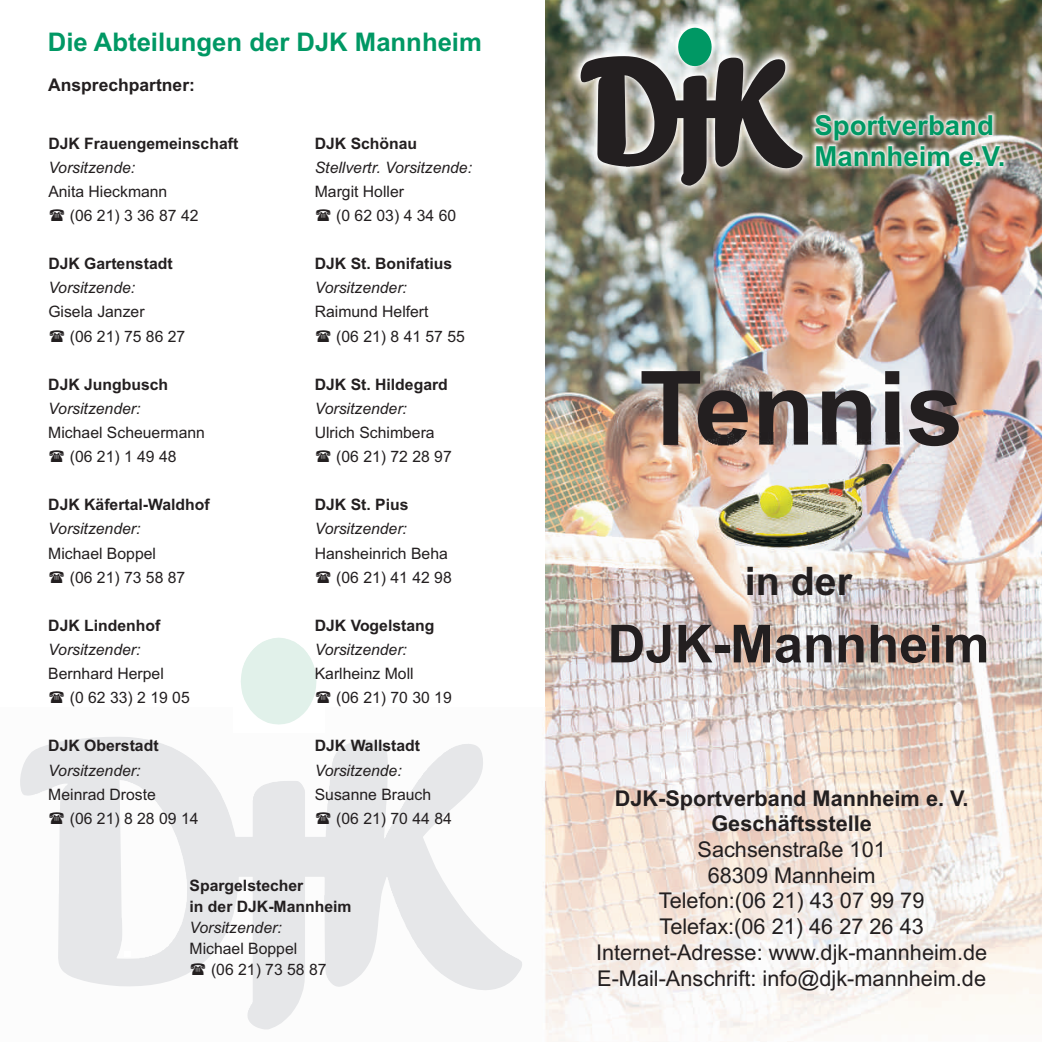
<style>
.page{position:relative;width:1042px;height:1042px;background:#fff}
.page>*{position:absolute;margin:0;border:0;box-sizing:border-box;transform-origin:0 0}
.t1{font:700 103.08px "Arial";color:#231f20}
.t2{font:700 52.5px "Arial";color:#231f20}
.t3{font:700 39.38px "Arial";color:#231f20}
.t4{font:700 27.65px/30.8px "Arial";color:#009864}
.t5{font:700 25.72px "Arial";color:#009864}
.t6{font:21.7px/25.7px "Arial";color:#231f20;text-align:center}
.t7{font:700 21.7px/25.7px "Arial";color:#231f20;text-align:center}
.t8{font:700 17.5px "Arial";color:#231f20}
.t9{font:15.75px/24.2px "Arial";color:#231f20}
.t10{font:700 15.75px/21.2px "Arial";color:#231f20}
.t11{font:italic 15.75px "Arial";color:#231f20}
</style>
<div class="page">
<img style="left:546px;top:0;width:496px;height:1042px">
<img style="left:264px;top:707px;width:287px;height:335px">
<img style="left:20px;top:737px;width:502px;height:292px">
<svg style="left:48px;top:754px;width:7px;height:3px"></svg>
<svg style="left:125px;top:951px;width:5px;height:5px"></svg>
<img style="left:264px;top:679px;width:60px;height:53px">
<img style="left:241px;top:638px;width:75px;height:86px">
<img style="left:568px;top:43px;width:247px;height:155px">
<img style="left:675px;top:24px;width:40px;height:4px">
<svg style="left:580px;top:28px;width:222px;height:158px;background:#6a6e65"></svg>
<img style="left:809px;top:110px;width:199px;height:62px">
<img style="left:707px;top:433px;width:196px;height:131px">
<svg style="left:50px;top:812px;width:14px;height:12px"></svg>
<svg style="left:316px;top:691px;width:8px;height:12px"></svg>
<svg style="left:316px;top:812px;width:14px;height:12px"></svg>
<svg style="left:191px;top:963px;width:14px;height:12px"></svg>
<h3 class="t5" style="left:48px;top:32px;width:436px">Die Abteilungen der DJK Mannheim</h3>
<p class="t8" style="left:48px;top:79px;width:148px">Ansprechpartner:</p>
<p class="t10" style="left:48px;top:134px;width:191px">DJK Frauengemeinschaft</p>
<p class="t11" style="left:48px;top:161px;width:88px">Vorsitzende:</p>
<p class="t9" style="left:70px;top:181px;width:130px;text-indent:-21px">Anita Hieckmann<br>(06 21) 3 36 87 42</p>
<p class="t10" style="left:48px;top:254px;width:126px">DJK Gartenstadt</p>
<p class="t11" style="left:48px;top:282px;width:88px">Vorsitzende:</p>
<p class="t9" style="left:70px;top:301px;width:117px;text-indent:-21px">Gisela Janzer<br>(06 21) 75 86 27</p>
<p class="t10" style="left:48px;top:375px;width:121px">DJK Jungbusch</p>
<p class="t11" style="left:48px;top:402px;width:94px">Vorsitzender:</p>
<p class="t9" style="left:48px;top:422px;width:158px;text-align:center">Michael Scheuermann (06 21) 1 49 48</p>
<p class="t10" style="left:48px;top:495px;width:163px">DJK Käfertal-Waldhof</p>
<p class="t11" style="left:48px;top:523px;width:94px">Vorsitzender:</p>
<p class="t9" style="left:70px;top:542px;width:117px;text-indent:-21px">Michael Boppel<br>(06 21) 73 58 87</p>
<p class="t10" style="left:48px;top:616px;width:113px">DJK Lindenhof</p>
<p class="t11" style="left:48px;top:643px;width:94px">Vorsitzender:</p>
<p class="t9" style="left:70px;top:663px;width:121px;text-indent:-21px">Bernhard Herpel<br>(0 62 33) 2 19 05</p>
<p class="t10" style="left:48px;top:737px;width:112px">DJK Oberstadt</p>
<p class="t11" style="left:48px;top:764px;width:94px">Vorsitzender:</p>
<p class="t9" style="left:70px;top:783px;width:130px;text-indent:-21px">Meinrad Droste<br>(06 21) 8 28 09 14</p>
<p class="t10" style="left:315px;top:134px;width:104px">DJK Schönau</p>
<p class="t11" style="left:315px;top:161px;width:159px">Stellvertr. Vorsitzende:</p>
<p class="t9" style="left:336px;top:181px;width:121px;text-indent:-21px">Margit Holler<br>(0 62 03) 4 34 60</p>
<p class="t10" style="left:315px;top:254px;width:139px">DJK St. Bonifatius</p>
<p class="t11" style="left:315px;top:282px;width:94px">Vorsitzender:</p>
<p class="t9" style="left:336px;top:301px;width:130px;text-indent:-21px">Raimund Helfert<br>(06 21) 8 41 57 55</p>
<p class="t10" style="left:315px;top:375px;width:135px">DJK St. Hildegard</p>
<p class="t11" style="left:315px;top:402px;width:94px">Vorsitzender:</p>
<p class="t9" style="left:336px;top:422px;width:117px;text-indent:-21px">Ulrich Schimbera (06 21) 72 28 97</p>
<p class="t10" style="left:315px;top:495px;width:95px">DJK St. Pius</p>
<p class="t11" style="left:315px;top:523px;width:94px">Vorsitzender:</p>
<p class="t9" style="left:315px;top:542px;width:139px;text-align:right">Hansheinrich Beha (06 21) 41 42 98</p>
<p class="t10" style="left:315px;top:616px;width:121px">DJK Vogelstang</p>
<p class="t11" style="left:315px;top:643px;width:94px">Vorsitzender:</p>
<p class="t9" style="left:336px;top:663px;width:117px;text-indent:-21px">Karlheinz Moll<br>(06 21) 70 30 19</p>
<p class="t10" style="left:315px;top:737px;width:107px">DJK Wallstadt</p>
<p class="t11" style="left:315px;top:764px;width:88px">Vorsitzende:</p>
<p class="t9" style="left:336px;top:783px;width:117px;text-indent:-21px">Susanne Brauch (06 21) 70 44 84</p>
<p class="t10" style="left:190px;top:876px;width:163px">Spargelstecher<br>in der DJK-Mannheim</p>
<p class="t11" style="left:190px;top:921px;width:94px">Vorsitzender:</p>
<p class="t9" style="left:211px;top:939px;width:117px;line-height:21.2px;text-indent:-21px">Michael Boppel<br>(06 21) 73 58 87</p>
<h3 class="t4" style="left:814px;top:113px;width:192px">Sportverband<br>Mannheim e.V.</h3>
<h1 class="t1" style="left:639px;top:370px;width:326px">Tennis</h1>
<h3 class="t3" style="left:745px;top:567px;width:109px">in der</h3>
<h2 class="t2" style="left:607px;top:624px;width:383px">DJK-Mannheim</h2>
<h3 class="t7" style="left:615px;top:787px;width:355px">DJK-Sportverband Mannheim e. V.<br>Geschäftsstelle</h3>
<h3 class="t6" style="left:596px;top:838px;width:392px">Sachsenstraße 101<br>68309 Mannheim<br>Telefon:(06 21) 43 07 99 79<br>Telefax:(06 21) 46 27 26 43<br>Internet-Adresse: www.djk-mannheim.de<br>E-Mail-Anschrift: info@djk-mannheim.de</h3>
</div>
